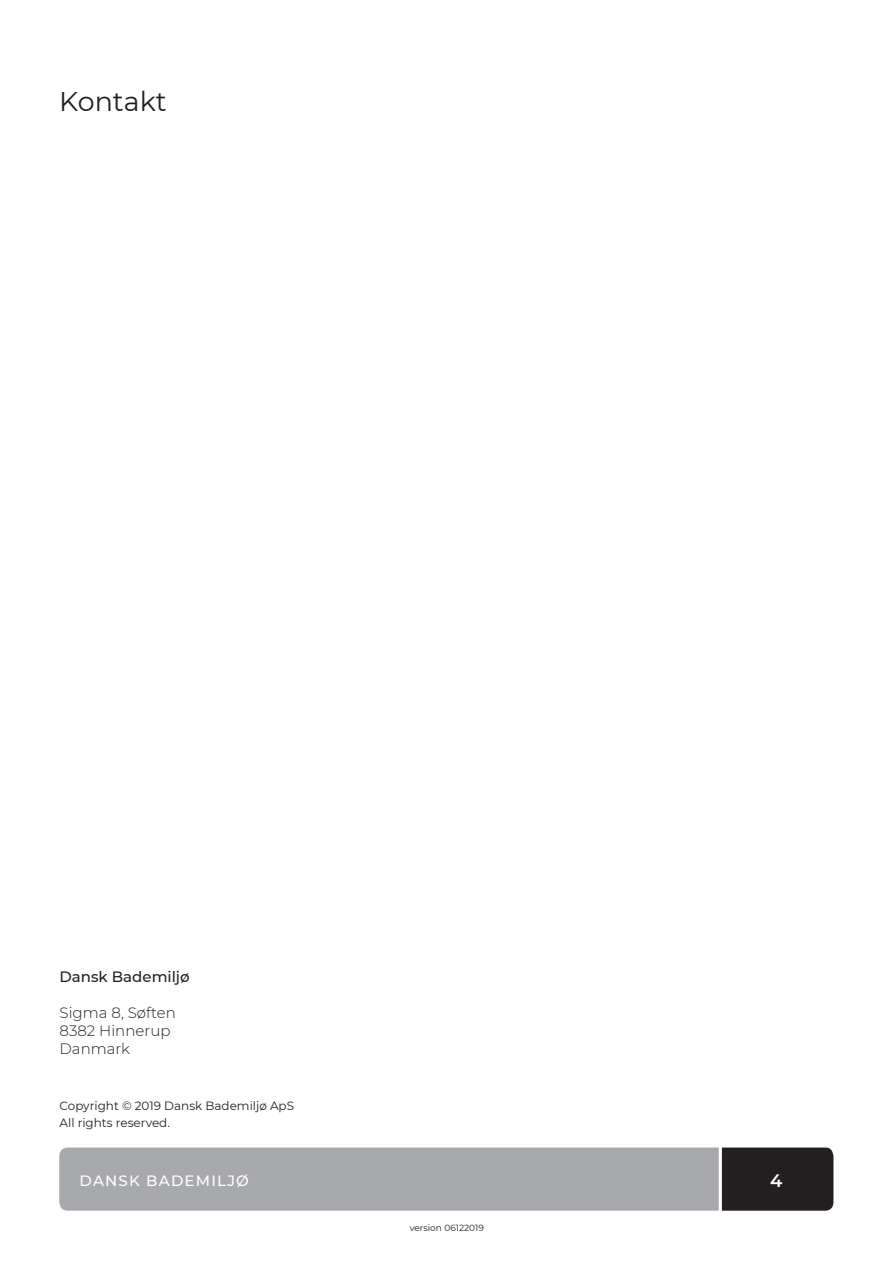
<style>
.page{position:relative;width:893px;height:1263px;background:#fff}
.page>*{position:absolute;margin:0;border:0;box-sizing:border-box;transform-origin:0 0}
.t1{font:27px "Montserrat";color:#231f20}
.t2{font:600 18px "Montserrat";color:#fff}
.t3{font:300 15px "Montserrat";color:#231f20}
.t4{font:500 15px "Montserrat";letter-spacing:.08em;color:#fff}
.t5{font:500 15px "Montserrat";color:#231f20}
.t6{font:12px "Montserrat";color:#231f20}
.t7{font:9px "Montserrat";color:#231f20}
</style>
<div class="page">
<svg style="left:59px;top:1147px;width:774px;height:64px;background:#97989b"></svg>
<p class="t1" style="left:59px;top:83px;width:109px">Kontakt</p>
<p class="t5" style="left:60px;top:966px;width:132px">Dansk Bademiljø</p>
<p class="t3" style="left:60px;top:1002px;width:118px">Sigma 8, Søften</p>
<p class="t3" style="left:60px;top:1020px;width:112px">8382 Hinnerup</p>
<p class="t3" style="left:60px;top:1038px;width:72px">Danmark</p>
<p class="t6" style="left:60px;top:1097px;width:236px">Copyright © 2019 Dansk Bademiljø ApS</p>
<p class="t6" style="left:60px;top:1114px;width:112px">All rights reserved.</p>
<p class="t4" style="left:80px;top:1170px;width:171px">DANSK BADEMILJØ</p>
<h2 class="t2" style="left:770px;top:1167px;width:14px">4</h2>
<p class="t7" style="left:410px;top:1222px;width:76px">version 06122019</p>
</div>
